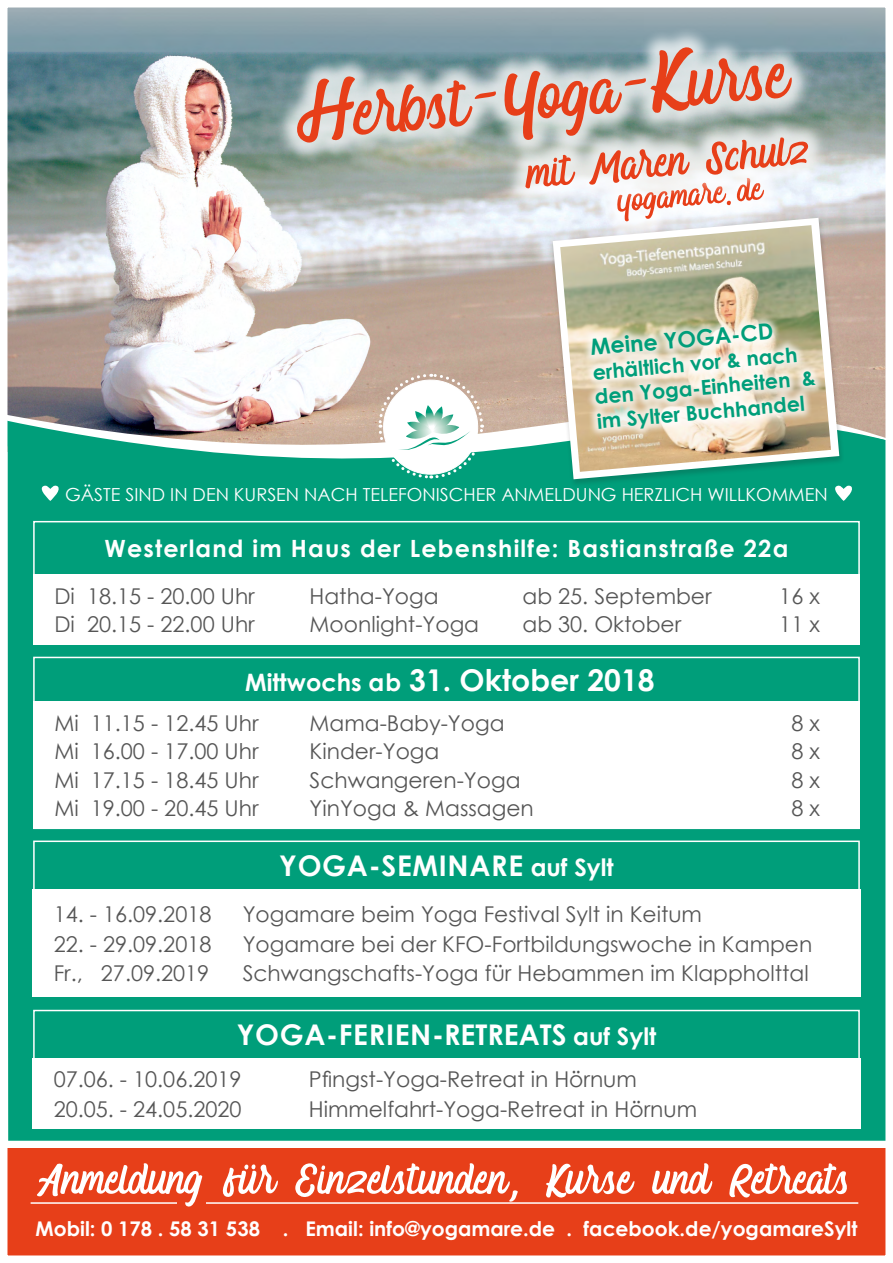
<style>
.page{position:relative;width:893px;height:1263px;background:#fff}
.page>*{position:absolute;margin:0;border:0;box-sizing:border-box;transform-origin:0 0}
.t1{font:125.7px "Valencia Script";color:#e73f19}
.t2{font:82.5px "Valencia Script";color:#fff}
.t3{font:81.45px "Valencia Script";color:#e73f19}
.t4{font:61.05px "Valencia Script";color:#e73f19}
.t5{font:700 30px "Century Gothic";color:#fff}
.t6{font:700 28.5px "Century Gothic";letter-spacing:.025em;color:#fff}
.t7{font:700 23.7px "Century Gothic";letter-spacing:.05em;color:#fff}
.t8{font:700 22.2px "Century Gothic";color:#009e7a}
.t9{font:21.75px "Century Gothic";color:#565656}
.t10{font:700 20.55px/24.6px "Century Gothic";color:#009e7a}
.t11{font:700 20.25px "Century Gothic";color:#fff}
.t12{font:18px "Century Gothic";color:#fff}
.s1{font-size:153.6px}
.s2{font-size:124.65px}
.s3{font-size:153px}
.s4{font-size:24px}
</style>
<div class="page">
<img style="left:9px;top:9px;width:875px;height:312px">
<div style="left:9px;top:663px;width:875px;height:478px;background:#009e7a"></div>
<svg style="left:9px;top:321px;width:875px;height:13px"></svg>
<svg style="left:9px;top:334px;width:875px;height:326px;background:#48a990"></svg>
<svg style="left:269px;top:14px;width:550px;height:169px;background:#a6b8bb"></svg>
<svg style="left:377px;top:372px;width:108px;height:108px"></svg>
<div style="left:33px;top:574px;width:827px;height:71px;background:#fff"></div>
<div style="left:33px;top:701px;width:827px;height:128px;background:#fff"></div>
<div style="left:33px;top:657px;width:827px;height:172px;border:2px solid #fff"></div>
<div style="left:33px;top:1010px;width:827px;height:118px;border:2px solid #fff"></div>
<div style="left:32px;top:1059px;width:828px;height:70px;background:#fff"></div>
<div style="left:33px;top:521px;width:827px;height:124px;border:2px solid #fff"></div>
<div style="left:33px;top:840px;width:827px;height:119px;border:2px solid #fff"></div>
<div style="left:32px;top:890px;width:828px;height:107px;background:#fff"></div>
<div style="left:0;top:1148px;width:893px;height:115px;background:#e73f19"></div>
<div style="left:550px;top:218px;width:294px;height:270px;background:#1a1a18;opacity:.19"></div>
<svg style="left:551px;top:216px;width:290px;height:265px;background:#80b09b"></svg>
<img style="left:560px;top:246px;width:271px;height:226px">
<svg style="left:580px;top:309px;width:248px;height:134px;background:#dfd6bf"></svg>
<hr style="left:31px;top:1202px;width:827px;height:2px;background:#fff">
<div style="left:177px;top:1199px;width:28px;height:13px;background:#e73f19"></div>
<svg style="left:499px;top:109px;width:334px;height:137px"></svg>
<svg style="left:38px;top:484px;width:24px;height:17px"></svg>
<svg style="left:831px;top:484px;width:24px;height:17px"></svg>
<div style="left:0;top:0;width:893px;height:1263px;border:8px solid #fff"></div>
<h1 class="t1" style="left:301px;top:74px;width:486px;rotate:-5deg"><span class="s1">H</span><span class="s2">erbst</span><sup>-</sup><span class="s3">y</span>oga<sup>-</sup><span class="s3">K</span>urse</h1>
<h3 class="t3" style="left:524px;top:146px;width:286px;rotate:-5deg">mit Maren Schulz</h3>
<h3 class="t4" style="left:615px;top:180px;width:147px;rotate:-5deg">yogamare.de</h3>
<p class="t8" style="left:589px;top:330px;width:185px;rotate:-5deg">Meine YOGA-CD</p>
<p class="t10" style="left:592px;top:359px;width:223px;rotate:-5deg">erhältlich vor &amp; nach den Yoga-Einheiten &amp; im Sylter Buchhandel</p>
<p class="t12" style="left:65px;top:481px;width:764px">Gäste sind in den Kursen nach telefonisch er Anmeldung h erzlich willkommen</p>
<p class="t7" style="left:105px;top:531px;width:685px">Westerland im Haus der Lebenshilfe: Bastianstraße 22a</p>
<p class="t9" style="left:54px;top:580px;width:202px">Di 18.15 - 20.00 Uhr</p>
<p class="t9" style="left:310px;top:580px;width:131px">Hatha-Yoga</p>
<p class="t9" style="left:522px;top:580px;width:191px">ab 25. September</p>
<p class="t9" style="left:779px;top:580px;width:42px">16 x</p>
<p class="t9" style="left:54px;top:609px;width:202px">Di 20.15 - 22.00 Uhr</p>
<p class="t9" style="left:310px;top:609px;width:171px">Moonlight-Yoga</p>
<p class="t9" style="left:522px;top:609px;width:160px">ab 30. Oktober</p>
<p class="t9" style="left:779px;top:609px;width:42px">11 x</p>
<h3 class="t5" style="left:245px;top:658px;width:411px"><span class="s4">Mittwochs ab</span> 31. Oktober 2018</h3>
<p class="t9" style="left:54px;top:708px;width:206px">Mi 11.15 - 12.45 Uhr</p>
<p class="t9" style="left:310px;top:708px;width:196px">Mama-Baby-Yoga</p>
<p class="t9" style="left:791px;top:708px;width:30px">8 x</p>
<p class="t9" style="left:54px;top:736px;width:206px">Mi 16.00 - 17.00 Uhr</p>
<p class="t9" style="left:310px;top:736px;width:131px">Kinder-Yoga</p>
<p class="t9" style="left:791px;top:736px;width:30px">8 x</p>
<p class="t9" style="left:54px;top:765px;width:206px">Mi 17.15 - 18.45 Uhr</p>
<p class="t9" style="left:310px;top:765px;width:212px">Schwangeren-Yoga</p>
<p class="t9" style="left:791px;top:765px;width:30px">8 x</p>
<p class="t9" style="left:54px;top:793px;width:206px">Mi 19.00 - 20.45 Uhr</p>
<p class="t9" style="left:310px;top:793px;width:226px">YinYoga &amp; Massagen</p>
<p class="t9" style="left:791px;top:793px;width:30px">8 x</p>
<h3 class="t6" style="left:279px;top:844px;width:336px">YOGA-SEMINARE <span class="s4">auf Sylt</span></h3>
<p class="t9" style="left:54px;top:899px;width:159px">14. - 16.09.2018</p>
<p class="t9" style="left:243px;top:899px;width:461px">Yogamare beim Yoga Festival Sylt in Keitum</p>
<p class="t9" style="left:54px;top:928px;width:159px">22. - 29.09.2018</p>
<p class="t9" style="left:243px;top:928px;width:571px">Yogamare bei der KFO-Fortbildungswoche in Kampen</p>
<p class="t9" style="left:54px;top:958px;width:157px">Fr., 27.09.2019</p>
<p class="t9" style="left:243px;top:958px;width:568px">Schwangschafts-Yoga für Hebammen im Klappholttal</p>
<h3 class="t6" style="left:237px;top:1013px;width:421px">YOGA-FERIEN-RETREATS <span class="s4">auf Sylt</span></h3>
<p class="t9" style="left:54px;top:1064px;width:189px">07.06. - 10.06.2019</p>
<p class="t9" style="left:309px;top:1064px;width:330px">Pfingst-Yoga-Retreat in Hörnum</p>
<p class="t9" style="left:54px;top:1094px;width:189px">20.05. - 24.05.2020</p>
<p class="t9" style="left:309px;top:1094px;width:390px">Himmelfahrt-Yoga-Retreat in Hörnum</p>
<h2 class="t2" style="left:43px;top:1150px;width:810px">Anmeldung für Einzelstunden, Kurse und Retreats</h2>
<p class="t11" style="left:36px;top:1213px;width:823px">Mobil: 0 178 . 58 31 538 . Email: info@yogamare.de . facebook.de/yogamareSylt</p>
</div>
